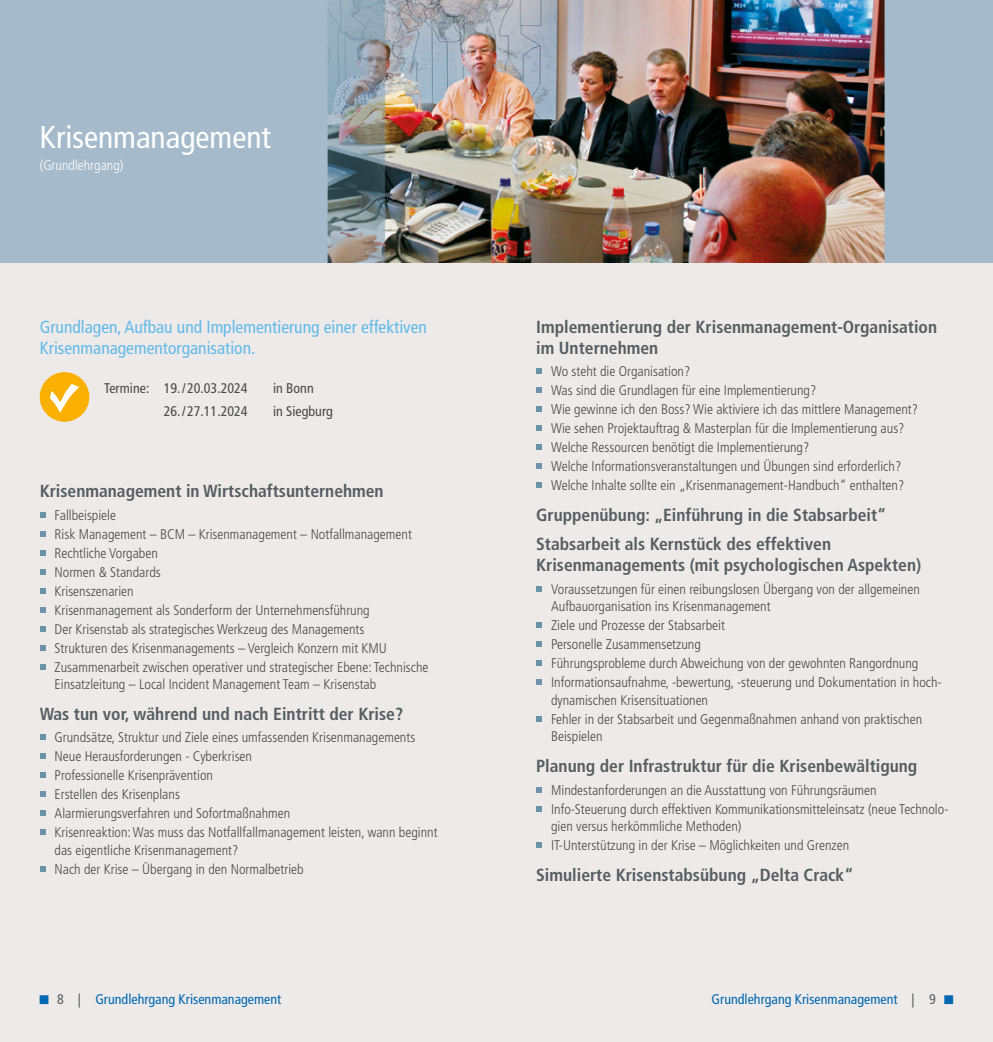
<style>
.page{position:relative;width:993px;height:1042px;background:#fff}
.page>*{position:absolute;margin:0;border:0;box-sizing:border-box;transform-origin:0 0}
.t1{font:condensed 31.5px "Frutiger LT Std";color:#fff}
.t2{font:700 condensed 17.5px/21px "Frutiger LT Std";color:#575e5f}
.t3{font:condensed 17.5px/21px "Frutiger LT Std";color:#62baea}
.t4{font:300 condensed 14px/19.1px "Frutiger LT Std";color:#4a4a49}
.t5{font:condensed 14px "Frutiger LT Std";color:#0067b1}
.t6{font:condensed 14px "Frutiger LT Std";color:#4a4a49}
.t7{font:300 condensed 14px "Frutiger LT Std";color:#fff}
.s1{color:#575e5f}
</style>
<div class="page">
<div style="left:0;top:0;width:992px;height:1042px;background:#edeae9"></div>
<img style="left:0;top:0;width:992px;height:263px">
<svg style="left:536px;top:368px;width:5px;height:6px"></svg>
<svg style="left:536px;top:387px;width:5px;height:6px"></svg>
<svg style="left:536px;top:406px;width:5px;height:6px"></svg>
<svg style="left:536px;top:425px;width:5px;height:6px"></svg>
<svg style="left:536px;top:444px;width:5px;height:6px"></svg>
<svg style="left:536px;top:463px;width:5px;height:6px"></svg>
<svg style="left:536px;top:482px;width:5px;height:6px"></svg>
<svg style="left:536px;top:586px;width:5px;height:6px"></svg>
<svg style="left:536px;top:622px;width:5px;height:6px"></svg>
<svg style="left:536px;top:641px;width:5px;height:6px"></svg>
<svg style="left:536px;top:660px;width:5px;height:6px"></svg>
<svg style="left:536px;top:679px;width:5px;height:6px"></svg>
<svg style="left:536px;top:716px;width:5px;height:6px"></svg>
<svg style="left:536px;top:787px;width:5px;height:5px"></svg>
<svg style="left:536px;top:806px;width:5px;height:5px"></svg>
<svg style="left:536px;top:842px;width:5px;height:6px"></svg>
<svg style="left:40px;top:512px;width:5px;height:5px"></svg>
<svg style="left:40px;top:531px;width:5px;height:5px"></svg>
<svg style="left:40px;top:550px;width:5px;height:5px"></svg>
<svg style="left:40px;top:569px;width:5px;height:5px"></svg>
<svg style="left:40px;top:588px;width:5px;height:5px"></svg>
<svg style="left:40px;top:607px;width:5px;height:5px"></svg>
<svg style="left:40px;top:626px;width:5px;height:5px"></svg>
<svg style="left:40px;top:645px;width:5px;height:5px"></svg>
<svg style="left:40px;top:664px;width:5px;height:5px"></svg>
<svg style="left:40px;top:734px;width:5px;height:6px"></svg>
<svg style="left:40px;top:753px;width:5px;height:6px"></svg>
<svg style="left:40px;top:772px;width:5px;height:6px"></svg>
<svg style="left:40px;top:791px;width:5px;height:6px"></svg>
<svg style="left:40px;top:810px;width:5px;height:6px"></svg>
<svg style="left:40px;top:829px;width:5px;height:6px"></svg>
<svg style="left:40px;top:866px;width:5px;height:6px"></svg>
<div style="left:40px;top:372px;width:49px;height:50px;background:#f9b000;border-radius:50%"></div>
<svg style="left:50px;top:384px;width:29px;height:28px"></svg>
<h1 class="t1" style="left:40px;top:118px;width:232px">Krisenmanagement</h1>
<p class="t7" style="left:40px;top:157px;width:85px">(Grundlehrgang)</p>
<p class="t3" style="left:40px;top:316px;width:388px">Grundlagen, Aufbau und Implementierung einer effektiven<br>Krisenmanagementorganisation.</p>
<p class="t6" style="left:104px;top:380px;width:145px">Termine: 19./20.03.2024</p>
<p class="t6" style="left:273px;top:380px;width:42px">in Bonn</p>
<p class="t6" style="left:164px;top:403px;width:85px">26./27.11.2024</p>
<p class="t6" style="left:273px;top:403px;width:61px">in Siegburg</p>
<p class="t2" style="left:40px;top:480px;width:345px">Krisenmanagement in Wirtschaftsunternehmen</p>
<p class="t4" style="left:55px;top:505px;width:375px">Fallbeispiele<br>Risk Management – BCM – Krisenmanagement – Notfallmanagement Rechtliche Vorgaben<br>Normen &amp; Standards<br>Krisenszenarien<br>Krisenmanagement als Sonderform der Unternehmensführung<br>Der Krisenstab als strategisches Werkzeug des Managements<br>Strukturen des Krisenmanagements – Vergleich Konzern mit KMU Zusammenarbeit zwischen operativer und strategischer Ebene: Technische</p>
<p class="t4" style="left:55px;top:675px;width:323px">Einsatzleitung – Local Incident Management Team – Krisenstab</p>
<p class="t2" style="left:40px;top:703px;width:365px">Was tun vor, während und nach Eintritt der Krise?</p>
<p class="t4" style="left:55px;top:728px;width:384px">Grundsätze, Struktur und Ziele eines umfassenden Krisenmanagements Neue Herausforderungen - Cyberkrisen<br>Professionelle Krisenprävention<br>Erstellen des Krisenplans<br>Alarmierungsverfahren und Sofortmaßnahmen<br>Krisenreaktion: Was muss das Notfallfallmanagement leisten, wann beginnt</p>
<p class="t4" style="left:55px;top:841px;width:250px">das eigentliche Krisenmanagement?<br>Nach der Krise – Übergang in den Normalbetrieb</p>
<p class="t2" style="left:536px;top:316px;width:402px">Implementierung der Krisenmanagement-Organisation im Unternehmen</p>
<p class="t4" style="left:551px;top:362px;width:368px">Wo steht die Organisation?<br>Was sind die Grundlagen für eine Implementierung?<br>Wie gewinne ich den Boss? Wie aktiviere ich das mittlere Management?<br>Wie sehen Projektauftrag &amp; Masterplan für die Implementierung aus?<br>Welche Ressourcen benötigt die Implementierung?<br>Welche Informationsveranstaltungen und Übungen sind erforderlich?<br>Welche Inhalte sollte ein „Krisenmanagement-Handbuch“ enthalten?</p>
<p class="t2" style="left:536px;top:500px;width:351px;line-height:29.4px">Gruppenübung: „Einführung in die Stabsarbeit“<br>Stabsarbeit als Kernstück des effektiven</p>
<p class="t2" style="left:536px;top:555px;width:386px">Krisenmanagements (mit psychologischen Aspekten)</p>
<p class="t4" style="left:551px;top:580px;width:370px;line-height:17.5px">Voraussetzungen für einen reibungslosen Übergang von der allgemeinen<br>Aufbauorganisation ins Krisenmanagement</p>
<p class="t4" style="left:551px;top:616px;width:390px">Ziele und Prozesse der Stabsarbeit<br>Personelle Zusammensetzung<br>Führungsprobleme durch Abweichung von der gewohnten Rangordnung Informationsaufnahme, -bewertung, -steuerung und Dokumentation in hoch-</p>
<p class="t4" style="left:551px;top:690px;width:372px">dynamischen Krisensituationen<br>Fehler in der Stabsarbeit und Gegenmaßnahmen anhand von praktischen</p>
<p class="t4" style="left:551px;top:727px;width:53px">Beispielen</p>
<p class="t2" style="left:536px;top:755px;width:382px">Planung der Infrastruktur für die Krisenbewältigung</p>
<p class="t4" style="left:551px;top:780px;width:399px">Mindestanforderungen an die Ausstattung von Führungsräumen<br>Info-Steuerung durch effektiven Kommunikationsmitteleinsatz (neue Technolo-</p>
<p class="t4" style="left:551px;top:817px;width:299px">gien versus herkömmliche Methoden)<br>IT-Unterstützung in der Krise – Möglichkeiten und Grenzen</p>
<p class="t2" style="left:536px;top:864px;width:318px">Simulierte Krisenstabsübung „Delta Crack“</p>
<p class="t5" style="left:40px;top:991px;width:243px">■ <span class="s1">8 |</span> Grundlehrgang Krisenmanagement</p>
<p class="t5" style="left:711px;top:991px;width:243px">Grundlehrgang Krisenmanagement <span class="s1">| 9</span> ■</p>
</div>
